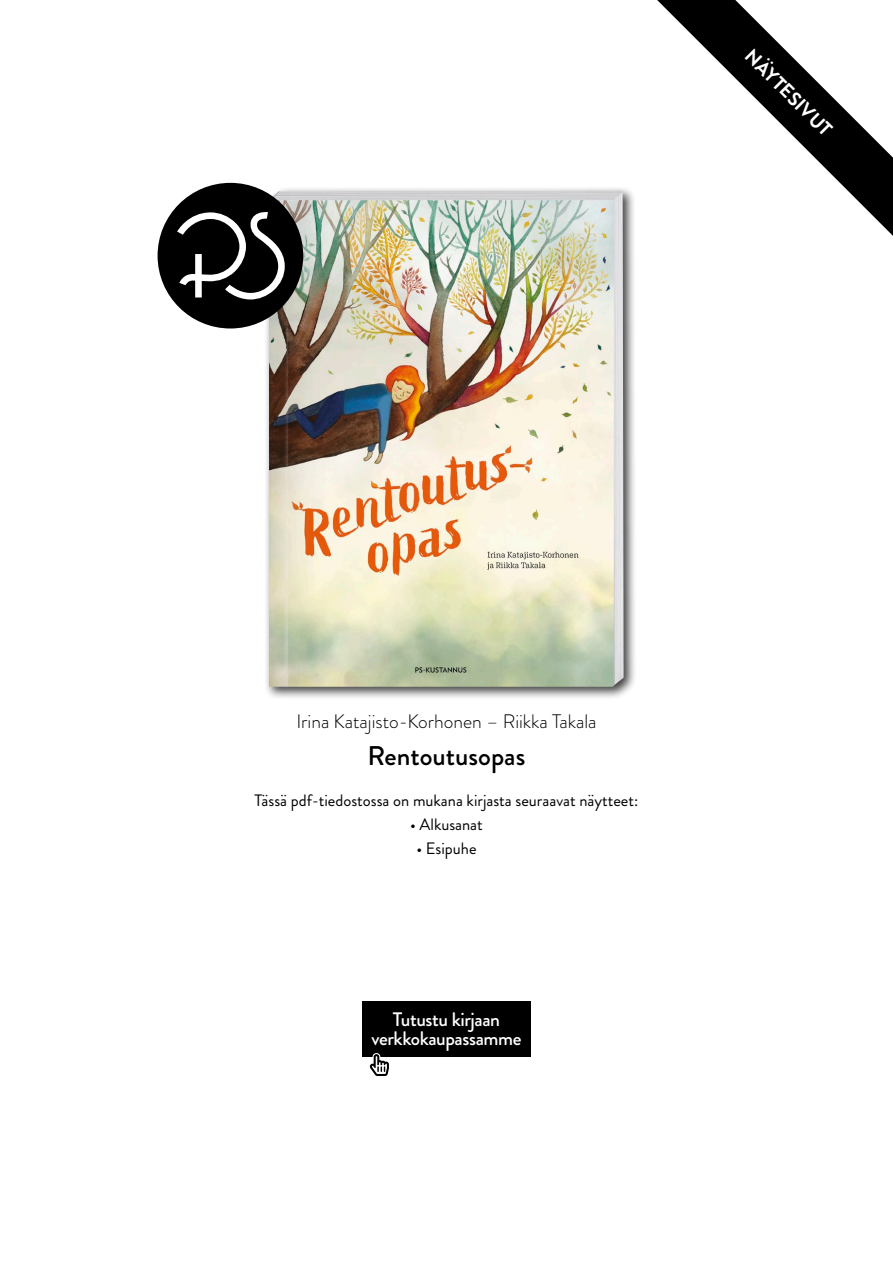
<style>
.page{position:relative;width:893px;height:1263px;background:#fff}
.page>*{position:absolute;margin:0;border:0;box-sizing:border-box;transform-origin:0 0}
.teoksen_nimi{font:500 27px "Brandon Grotesque";color:#000}
.tekijä_t{font:300 19.5px "Brandon Grotesque";color:#000}
.t1{font:500 19.5px/19.5px "Brandon Grotesque";letter-spacing:-.02em;color:#fff;text-align:center}
.t2{font:700 19.5px "Brandon Grotesque";color:#fff}
.Tässä_pdf_ssä_mukana{font:16.5px "Brandon Grotesque";color:#000}
</style>
<div class="page">
<div style="left:264px;top:186px;width:373px;height:514px;background:#000;opacity:.75"></div>
<img style="left:269px;top:191px;width:355px;height:496px">
<div style="left:362px;top:1001px;width:169px;height:55px;background:#000"></div>
<svg style="left:367px;top:1053px;width:25px;height:23px"></svg>
<svg style="left:657px;top:0;width:236px;height:236px"></svg>
<svg style="left:158px;top:183px;width:145px;height:145px"></svg>
<p class="t2" style="left:758px;top:43px;width:115px;rotate:45deg">NÄYTESIVUT</p>
<p class="tekijä_t" style="left:296px;top:708px;width:302px">Irina Katajisto-Korhonen – Riikka Takala</p>
<p class="teoksen_nimi" style="left:368px;top:737px;width:159px">Rentoutusopas</p>
<p class="Tässä_pdf_ssä_mukana" style="left:255px;top:789px;width:385px">Tässä pdf-tiedostossa on mukana kirjasta seuraavat näytteet:</p>
<p class="Tässä_pdf_ssä_mukana" style="left:410px;top:813px;width:74px">• Alkusanat</p>
<p class="Tässä_pdf_ssä_mukana" style="left:416px;top:837px;width:62px">• Esipuhe</p>
<p class="t1" style="left:371px;top:1010px;width:152px">Tutustu kirjaan verkkokaupassamme</p>
</div>
